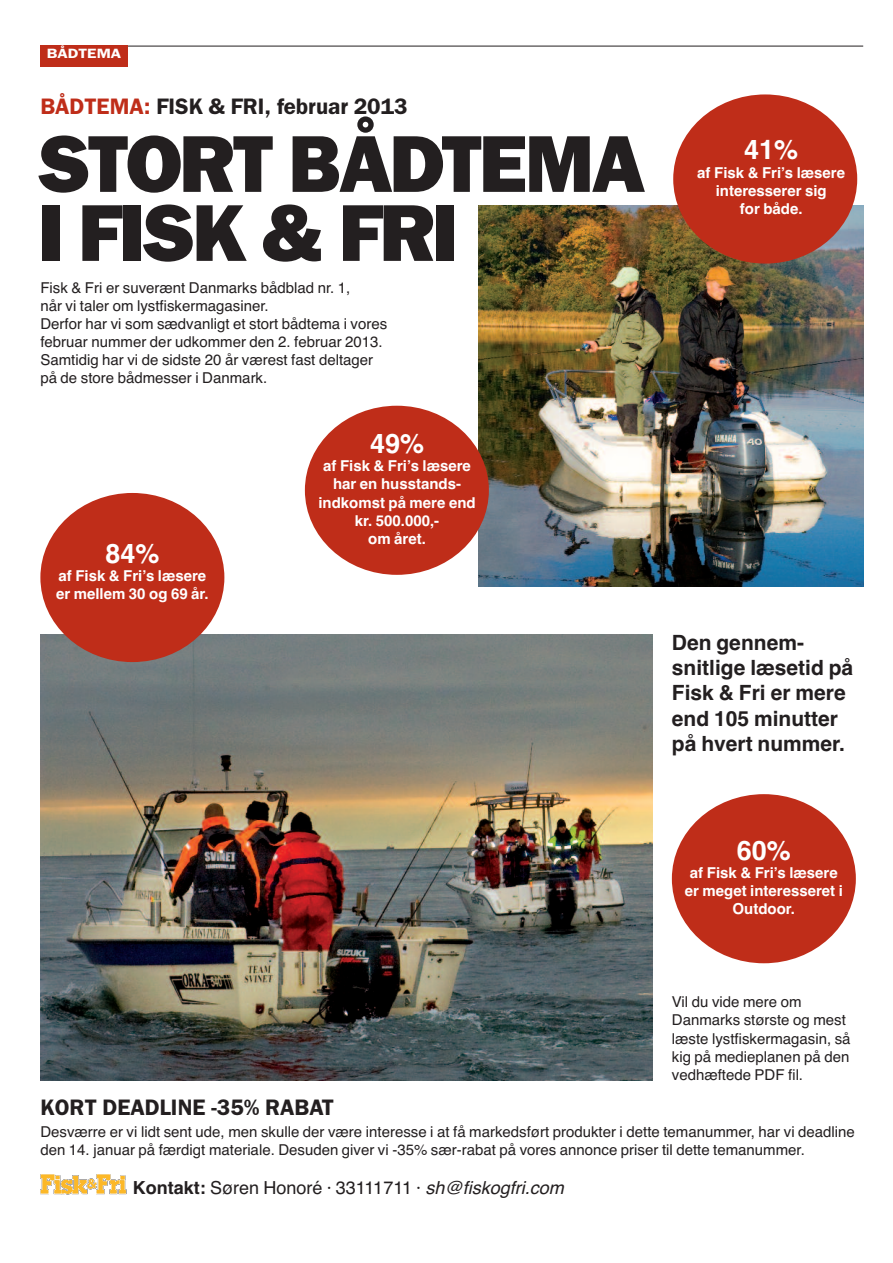
<style>
.page{position:relative;width:893px;height:1263px;background:#fff}
.page>*{position:absolute;margin:0;border:0;box-sizing:border-box;transform-origin:0 0}
.t1{font:800 81px/69px "Franklin Gothic";letter-spacing:-.035em;color:#231f20}
.t2{font:700 27px "Helvetica";color:#fff}
.t3{font:600 22.5px "Franklin Gothic";color:#231f20}
.t4{font:700 21px/25.2px "Helvetica";color:#231f20}
.t5{font:18px "Helvetica";color:#231f20}
.t6{font:15px/18px "Helvetica";color:#231f20}
.t7{font:700 15px/18.3px "Helvetica";color:#fff;text-align:center}
.t8{font:600 13.5px "Franklin Gothic";color:#fff;scale:1.2 1}
.s1{color:#bf2d19}
.s2{font-weight:700}
.s3{font-style:italic}
</style>
<div class="page">
<hr style="left:40px;top:46px;width:823px;height:1px;background:#231f20">
<div style="left:40px;top:46px;width:88px;height:21px;background:#bf2d19"></div>
<img style="left:40px;top:635px;width:613px;height:445px">
<img style="left:479px;top:206px;width:384px;height:381px">
<svg style="left:40px;top:1174px;width:86px;height:20px"></svg>
<div style="left:673px;top:94px;width:184px;height:170px;background:#bf2d19;border-radius:50%"></div>
<div style="left:672px;top:794px;width:184px;height:169px;background:#bf2d19;border-radius:50%"></div>
<div style="left:305px;top:406px;width:184px;height:169px;background:#bf2d19;border-radius:50%"></div>
<div style="left:40px;top:493px;width:184px;height:169px;background:#bf2d19;border-radius:50%"></div>
<p class="t8" style="left:47px;top:46px;width:64px">BÅDTEMA</p>
<h3 class="t3" style="left:40px;top:93px;width:369px"><span class="s1">BÅDTEMA:</span> FISK &amp; FRI, februar 2013</h3>
<h1 class="t1" style="left:37px;top:129px;width:609px">STORT BÅDTEMA<br>I FISK &amp; FRI</h1>
<p class="t6" style="left:40px;top:279px;width:348px">Fisk &amp; Fri er suverænt Danmarks bådblad nr. 1,<br>når vi taler om lystfiskermagasiner.<br>Derfor har vi som sædvanligt et stort bådtema i vores februar nummer der udkommer den 2. februar 2013.<br>Samtidig har vi de sidste 20 år værest fast deltager på de store bådmesser i Danmark.</p>
<h2 class="t2" style="left:105px;top:537px;width:56px">84%</h2>
<p class="t7" style="left:56px;top:566px;width:154px;text-align:left">af Fisk &amp; Friʼs læsere er mellem 30 og 69 år.</p>
<h2 class="t2" style="left:370px;top:427px;width:56px">49%</h2>
<p class="t7" style="left:318px;top:457px;width:159px">af Fisk &amp; Friʼs læsere har en husstands&shy;indkomst på mere end kr. 500.000,-<br>om året.</p>
<h2 class="t2" style="left:744px;top:134px;width:56px">41%</h2>
<p class="t7" style="left:697px;top:163px;width:149px">af Fisk &amp; Friʼs læsere interesserer sig<br>for både.</p>
<h3 class="t4" style="left:672px;top:630px;width:183px">Den gennem&shy;snitlige læsetid på<br>Fisk &amp; Fri er mere end 105 minutter på hvert nummer.</h3>
<h2 class="t2" style="left:737px;top:834px;width:56px">60%</h2>
<p class="t7" style="left:685px;top:863px;width:160px">af Fisk &amp; Friʼs læsere er meget interesseret i<br>Outdoor.</p>
<p class="t6" style="left:672px;top:993px;width:180px">Vil du vide mere om<br>Danmarks største og mest læste lystfiskermagasin, så kig på medieplanen på den vedhæftede PDF fil.</p>
<h3 class="t3" style="left:40px;top:1094px;width:295px">KORT DEADLINE -35% RABAT</h3>
<p class="t6" style="left:40px;top:1123px;width:816px">Desværre er vi lidt sent ude, men skulle der være interesse i at få markedsført produkter i dette temanummer, har vi deadline den 14. januar på færdigt materiale. Desuden giver vi -35% sær-rabat på vores annonce priser til dette temanummer.</p>
<p class="t5" style="left:133px;top:1177px;width:432px"><span class="s2">Kontakt:</span> Søren Honoré · 33111711 · <span class="s3">sh@fiskogfri.com</span></p>
</div>
